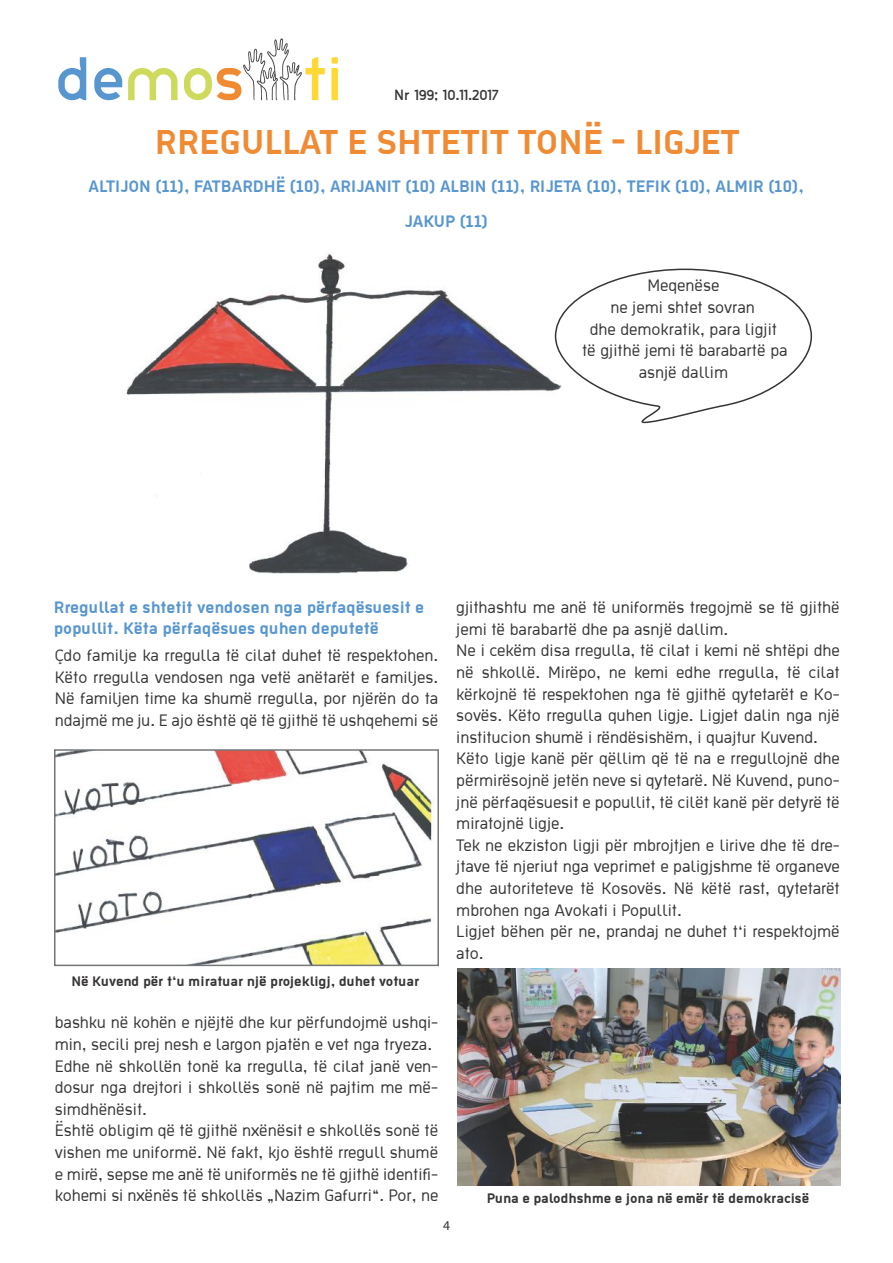
<style>
.page{position:relative;width:893px;height:1263px;background:#fff}
.page>*{position:absolute;margin:0;border:0;box-sizing:border-box;transform-origin:0 0}
.t1{font:700 37.5px "Ekstropia";color:#f08b34}
.t2{font:18px/21.6px "Ekstropia";color:#363435}
.t3{font:700 18px/21.6px "Ekstropia";color:#5896d0}
.t4{font:700 15px "Ekstropia";color:#363435}
.t5{font:13.5px "Thelbi Kujtesa";color:#363435}
.t6{font:13.5px "Myriad Pro";color:#363435}
</style>
<div class="page">
<svg style="left:58px;top:57px;width:28px;height:43px"></svg>
<svg style="left:94px;top:68px;width:28px;height:32px"></svg>
<svg style="left:128px;top:68px;width:50px;height:32px"></svg>
<svg style="left:331px;top:57px;width:7px;height:43px"></svg>
<svg style="left:184px;top:38px;width:141px;height:62px"></svg>
<img style="left:126px;top:253px;width:428px;height:321px">
<img style="left:457px;top:968px;width:384px;height:217px">
<img style="left:57px;top:752px;width:379px;height:211px">
<div style="left:54px;top:749px;width:385px;height:217px;border:2px solid #737577"></div>
<svg style="left:554px;top:268px;width:259px;height:156px"></svg>
<p class="t5" style="left:394px;top:85px;width:106px">Nr 199; 10.11.2017</p>
<h1 class="t1" style="left:155px;top:120px;width:586px">RREGULLAT E SHTETIT TONË - LIGJET</h1>
<p class="t3" style="left:88px;top:175px;width:717px">ALTIJON (11), FATBARDHË (10), ARIJANIT (10) ALBIN (11), RIJETA (10), TEFIK (10), ALMIR (10),</p>
<p class="t3" style="left:405px;top:210px;width:85px">JAKUP (11)</p>
<p class="t2" style="left:582px;top:274px;width:207px;text-align:center">Meqenëse<br>ne jemi shtet sovran<br>dhe demokratik, para ligjit<br>të gjithë jemi të barabartë pa asnjë dallim</p>
<p class="t3" style="left:54px;top:596px;width:372px">Rregullat e shtetit vendosen nga përfaqësuesit e popullit. Këta përfaqësues quhen deputetë</p>
<p class="t2" style="left:55px;top:644px;width:385px;text-align:justify">Çdo familje ka rregulla të cilat duhet të respektohen.<br>Këto rregulla vendosen nga vetë anëtarët e familjes.<br>Në familjen time ka shumë rregulla, por njërën do ta ndajmë me ju. E ajo është që të gjithë të ushqehemi së</p>
<p class="t4" style="left:71px;top:972px;width:349px">Në Kuvend për t‘u miratuar një projekligj, duhet votuar</p>
<p class="t2" style="left:55px;top:1011px;width:385px">bashku në kohën e njëjtë dhe kur përfundojmë ushqi&shy;min, secili prej nesh e largon pjatën e vet nga tryeza.<br>Edhe në shkollën tonë ka rregulla, të cilat janë ven&shy;dosur nga drejtori i shkollës sonë në pajtim me më&shy;simdhënësit.<br>Është obligim që të gjithë nxënësit e shkollës sonë të vishen me uniformë. Në fakt, kjo është rregull shumë e mirë, sepse me anë të uniformës ne të gjithë identifi&shy;kohemi si nxënës të shkollës „Nazim Gafurri“. Por, ne</p>
<p class="t2" style="left:456px;top:596px;width:385px">gjithashtu me anë të uniformës tregojmë se të gjithë jemi të barabartë dhe pa asnjë dallim.<br>Ne i cekëm disa rregulla, të cilat i kemi në shtëpi dhe në shkollë. Mirëpo, ne kemi edhe rregulla, të cilat kërkojnë të respektohen nga të gjithë qytetarët e Ko&shy;sovës. Këto rregulla quhen ligje. Ligjet dalin nga një institucion shumë i rëndësishëm, i quajtur Kuvend.<br>Këto ligje kanë për qëllim që të na e rregullojnë dhe përmirësojnë jetën neve si qytetarë. Në Kuvend, puno&shy;jnë përfaqësuesit e popullit, të cilët kanë për detyrë të miratojnë ligje.<br>Tek ne ekziston ligji për mbrojtjen e lirive dhe të dre&shy;jtave të njeriut nga veprimet e paligjshme të organeve dhe autoriteteve të Kosovës. Në këtë rast, qytetarët mbrohen nga Avokati i Popullit.<br>Ligjet bëhen për ne, prandaj ne duhet t‘i respektojmë ato.</p>
<p class="t4" style="left:487px;top:1189px;width:324px">Puna e palodhshme e jona në emër të demokracisë</p>
<p class="t6" style="left:443px;top:1217px;width:8px">4</p>
</div>
